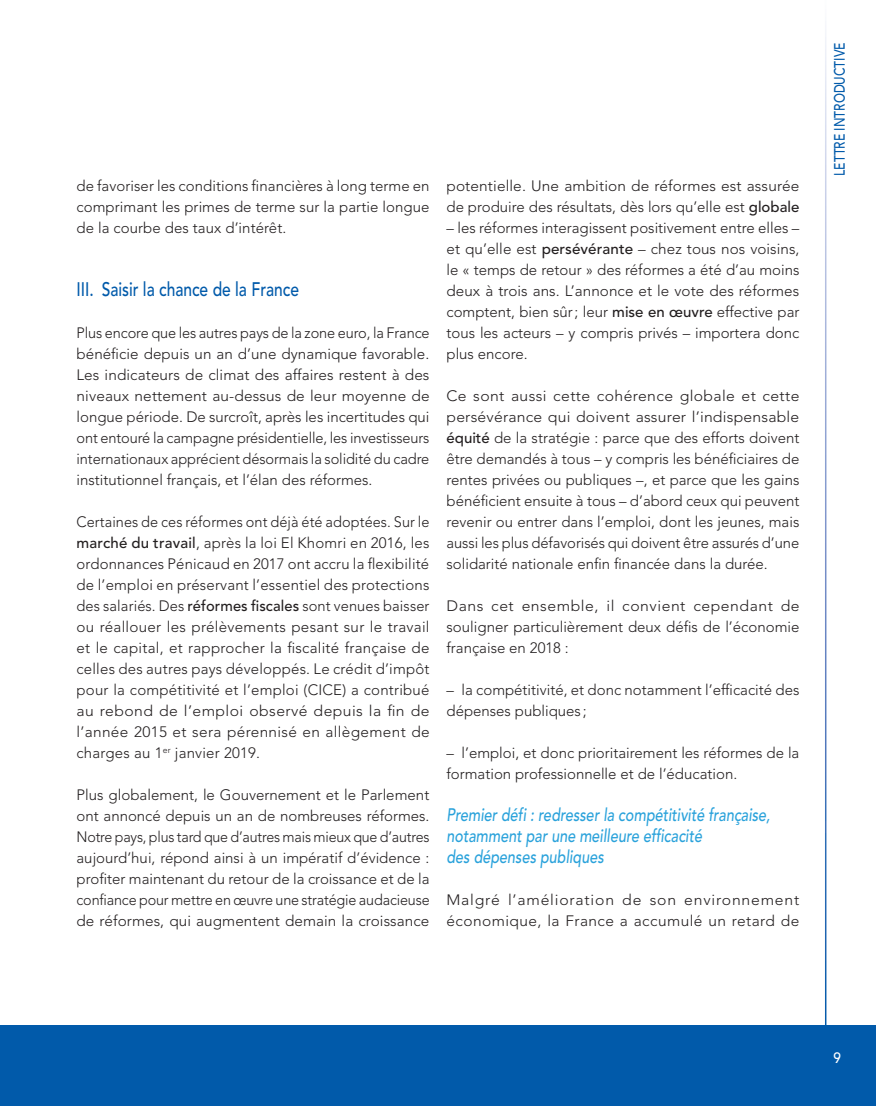
<style>
.page{position:relative;width:876px;height:1106px;background:#fff}
.page>*{position:absolute;margin:0;border:0;box-sizing:border-box;transform-origin:0 0}
.t1{font:500 19.5px "Avenir LT Std";color:#015aaa;scale:.8 1}
.t2{font:italic 500 18px/21px "Avenir LT Std";color:#2aa2db;scale:.8 1}
.t3{font:300 15px/21px "Avenir LT Std";color:#231f20;text-align:justify}
.t4{font:300 15px/21px "Avenir LT Std";color:#231f20;text-align:justify;scale:1.05 1}
.t5{font:300 15px/21px "Avenir LT Std";letter-spacing:.035em;color:#231f20;scale:1.05 1}
.t6{font:500 15px "Avenir LT Std";color:#015aaa;scale:.8 1}
.t7{font:500 15px "Avenir LT Std";color:#fff;scale:.9 1}
.s1{font-weight:500}
</style>
<div class="page">
<div style="left:0;top:1025px;width:876px;height:81px;background:#015aaa"></div>
<p class="t3" style="left:77px;top:175px;width:354px">de favoriser les conditions financières à long terme en comprimant les primes de terme sur la partie longue de la courbe des taux d’intérêt.</p>
<h1 class="t1" style="left:77px;top:278px;width:280px">III. Saisir la chance de la France</h1>
<p class="t3" style="left:77px;top:322px;width:355px">Plus encore que les autres pays de la zone euro, la France bénéficie depuis un an d’une dynamique favorable.<br>Les indicateurs de climat des affaires restent à des niveaux nettement au‑dessus de leur moyenne de longue période. De surcroît, après les incertitudes qui ont entouré la campagne présidentielle, les investisseurs internationaux apprécient désormais la solidité du cadre institutionnel français, et l’élan des réformes.</p>
<p class="t3" style="left:77px;top:511px;width:355px">Certaines de ces réformes ont déjà été adoptées. Sur le <span class="s1">marché du travail</span>, après la loi El Khomri en 2016, les ordonnances Pénicaud en 2017 ont accru la flexibilité de l’emploi en préservant l’essentiel des protections des salariés. Des <span class="s1">réformes fiscales</span> sont venues baisser ou réallouer les prélèvements pesant sur le travail et le capital, et rapprocher la fiscalité française de celles des autres pays développés. Le crédit d’impôt pour la compétitivité et l’emploi (CICE) a contribué au rebond de l’emploi observé depuis la fin de l’année 2015 et sera pérennisé en allègement de charges au 1<sup>er</sup> janvier 2019.</p>
<p class="t3" style="left:77px;top:784px;width:355px">Plus globalement, le Gouvernement et le Parlement ont annoncé depuis un an de nombreuses réformes.<br>Notre pays, plus tard que d’autres mais mieux que d’autres aujourd’hui, répond ainsi à un impératif d’évidence : profiter maintenant du retour de la croissance et de la confiance pour mettre en œuvre une stratégie audacieuse de réformes, qui augmentent demain la croissance</p>
<p class="t3" style="left:446px;top:175px;width:354px">potentielle. Une ambition de réformes est assurée de produire des résultats, dès lors qu’elle est <span class="s1">globale</span></p>
<p class="t3" style="left:446px;top:217px;width:355px">– les réformes interagissent positivement entre elles – et qu’elle est <span class="s1">persévérante</span> – chez tous nos voisins, le « temps de retour » des réformes a été d’au moins deux à trois ans. L’annonce et le vote des réformes comptent, bien sûr; leur <span class="s1">mise en œuvre</span> effective par tous les acteurs – y compris privés – importera donc plus encore.</p>
<p class="t4" style="left:446px;top:385px;width:338px">Ce sont aussi cette cohérence globale et cette persévérance qui doivent assurer l’indispensable <span class="s1">équité</span> de la stratégie : parce que des efforts doivent être demandés à tous – y compris les bénéficiaires de rentes privées ou publiques –, et parce que les gains bénéficient ensuite à tous – d’abord ceux qui peuvent revenir ou entrer dans l’emploi, dont les jeunes, mais aussi les plus défavorisés qui doivent être assurés d’une solidarité nationale enfin financée dans la durée.</p>
<p class="t4" style="left:446px;top:595px;width:338px">Dans cet ensemble, il convient cependant de souligner particulièrement deux défis de l’économie française en 2018 :</p>
<p class="t3" style="left:446px;top:679px;width:354px">– la compétitivité, et donc notamment l’efficacité des dépenses publiques ;</p>
<p class="t3" style="left:446px;top:742px;width:354px">– l’emploi, et donc prioritairement les réformes de la formation professionnelle et de l’éducation.</p>
<p class="t2" style="left:446px;top:805px;width:406px">Premier défi : redresser la compétitivité française, notamment par une meilleure efficacité<br>des dépenses publiques</p>
<p class="t5" style="left:446px;top:889px;width:338px">Malgré l’amélioration de son environnement économique, la France a accumulé un retard de</p>
<p class="t6" style="left:831px;top:176px;width:168px;rotate:-90deg">LETTRE INTRODUCTIVE</p>
<p class="t7" style="left:833px;top:1049px;width:10px">9</p>
</div>
